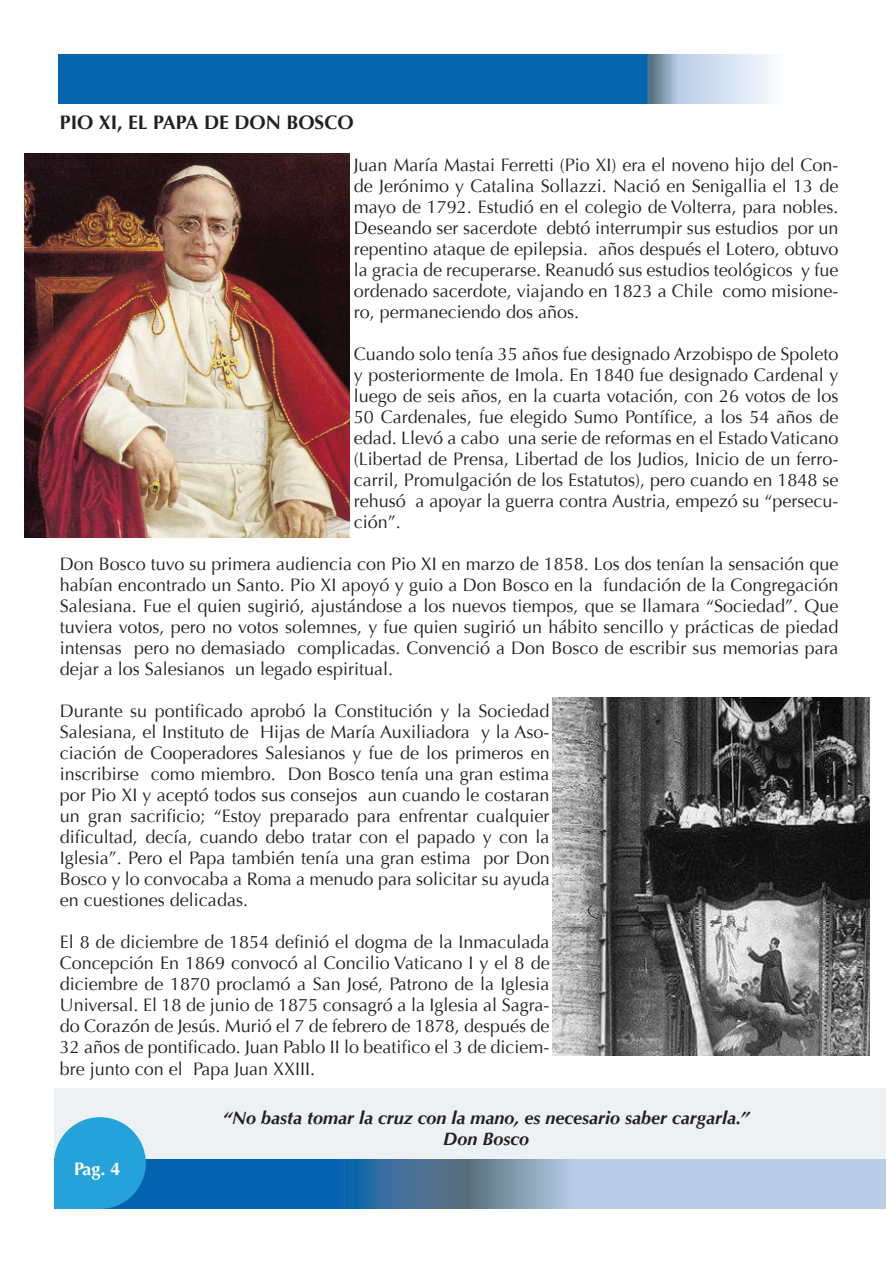
<style>
.page{position:relative;width:893px;height:1263px;background:#fff}
.page>*{position:absolute;margin:0;border:0;box-sizing:border-box;transform-origin:0 0}
.t1{font:700 19.5px "Optima";color:#231f20}
.t2{font:18px/21px "Optima";color:#231f20;text-align:justify}
.t3{font:italic 700 18px/21px "Optima";color:#231f20;text-align:center}
.t4{font:700 18px "Optima";color:#fff}
</style>
<div class="page">
<svg style="left:58px;top:54px;width:713px;height:49px"></svg>
<div style="left:54px;top:1089px;width:831px;height:120px;background:#edf1f3"></div>
<svg style="left:146px;top:1160px;width:739px;height:49px"></svg>
<img style="left:25px;top:154px;width:325px;height:383px">
<img style="left:552px;top:697px;width:318px;height:359px">
<svg style="left:54px;top:1117px;width:92px;height:92px"></svg>
<p class="t1" style="left:60px;top:111px;width:295px">PIO XI, EL PAPA DE DON BOSCO</p>
<p class="t2" style="left:354px;top:155px;width:486px">Juan María Mastai Ferretti (Pio XI) era el noveno hijo del Con&shy;de Jerónimo y Catalina Sollazzi. Nació en Senigallia el 13 de mayo de 1792. Estudió en el colegio de Volterra, para nobles.<br>Deseando ser sacerdote debtó interrumpir sus estudios por un repentino ataque de epilepsia. años después el Lotero, obtuvo la gracia de recuperarse. Reanudó sus estudios teológicos y fue ordenado sacerdote, viajando en 1823 a Chile como misione&shy;ro, permaneciendo dos años.</p>
<p class="t2" style="left:354px;top:344px;width:486px">Cuando solo tenía 35 años fue designado Arzobispo de Spoleto y posteriormente de Imola. En 1840 fue designado Cardenal y luego de seis años, en la cuarta votación, con 26 votos de los 50 Cardenales, fue elegido Sumo Pontífice, a los 54 años de edad. Llevó a cabo una serie de reformas en el Estado Vaticano (Libertad de Prensa, Libertad de los Judios, Inicio de un ferro&shy;carril, Promulgación de los Estatutos), pero cuando en 1848 se rehusó a apoyar la guerra contra Austria, empezó su “persecu&shy;ción”.</p>
<p class="t2" style="left:60px;top:554px;width:780px">Don Bosco tuvo su primera audiencia con Pio XI en marzo de 1858. Los dos tenían la sensación que habían encontrado un Santo. Pio XI apoyó y guio a Don Bosco en la fundación de la Congregación Salesiana. Fue el quien sugirió, ajustándose a los nuevos tiempos, que se llamara “Sociedad”. Que tuviera votos, pero no votos solemnes, y fue quien sugirió un hábito sencillo y prácticas de piedad intensas pero no demasiado complicadas. Convenció a Don Bosco de escribir sus memorias para dejar a los Salesianos un legado espiritual.</p>
<p class="t2" style="left:60px;top:701px;width:491px">Durante su pontificado aprobó la Constitución y la Sociedad Salesiana, el Instituto de Hijas de María Auxiliadora y la Aso&shy;ciación de Cooperadores Salesianos y fue de los primeros en inscribirse como miembro. Don Bosco tenía una gran estima por Pio XI y aceptó todos sus consejos aun cuando le costaran un gran sacrificio; “Estoy preparado para enfrentar cualquier dificultad, decía, cuando debo tratar con el papado y con la Iglesia”. Pero el Papa también tenía una gran estima por Don Bosco y lo convocaba a Roma a menudo para solicitar su ayuda en cuestiones delicadas.</p>
<p class="t2" style="left:60px;top:932px;width:491px">El 8 de diciembre de 1854 definió el dogma de la Inmaculada Concepción En 1869 convocó al Concilio Vaticano I y el 8 de diciembre de 1870 proclamó a San José, Patrono de la Iglesia Universal. El 18 de junio de 1875 consagró a la Iglesia al Sagra&shy;do Corazón de Jesús. Murió el 7 de febrero de 1878, después de 32 años de pontificado. Juan Pablo II lo beatifico el 3 de diciem&shy;bre junto con el Papa Juan XXIII.</p>
<p class="t4" style="left:74px;top:1158px;width:48px">Pag. 4</p>
<p class="t3" style="left:223px;top:1107px;width:528px">“No basta tomar la cruz con la mano, es necesario saber cargarla.”<br>Don Bosco</p>
</div>
